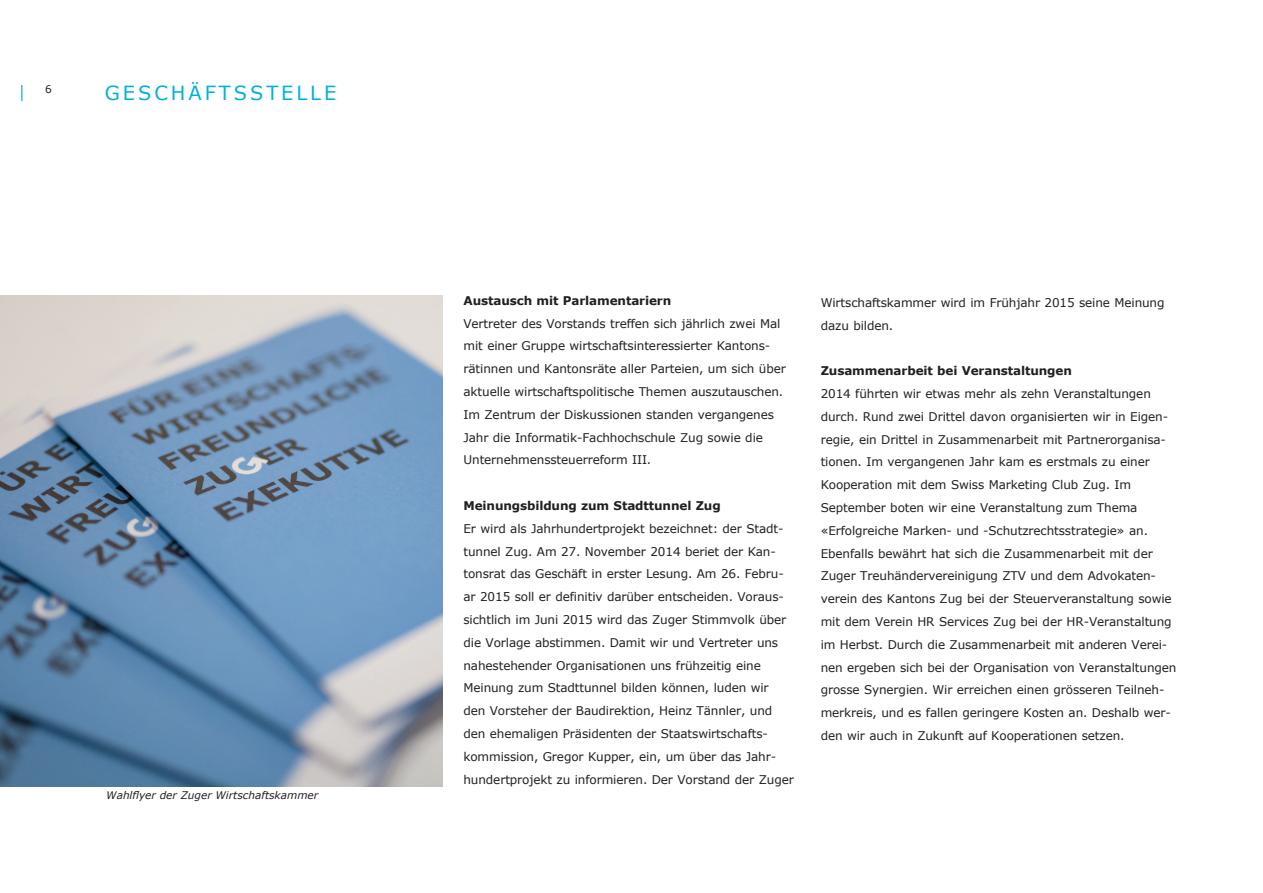
<style>
.page{position:relative;width:1263px;height:893px;background:#fff}
.page>*{position:absolute;margin:0;border:0;box-sizing:border-box;transform-origin:0 0}
.t1{font:19.5px "Verdana";letter-spacing:.15em;color:#00b1dc}
.t2{font:12px/22.8px "Verdana";letter-spacing:-.01em;color:#231f20}
.t3{font:700 12px "Verdana";letter-spacing:-.01em;color:#231f20}
.t4{font:italic 10.5px "Verdana";color:#231f20}
.t5{font:10.5px "Verdana";color:#231f20}
</style>
<div class="page">
<img style="left:0;top:296px;width:442px;height:491px">
<svg style="left:21px;top:85px;width:1px;height:16px"></svg>
<p class="t5" style="left:45px;top:83px;width:8px">6</p>
<h1 class="t1" style="left:105px;top:80px;width:233px">Geschäftsstelle</h1>
<p class="t4" style="left:106px;top:789px;width:213px">Wahlflyer der Zuger Wirtschaftskammer</p>
<p class="t3" style="left:463px;top:293px;width:209px">Austausch mit Parlamentariern</p>
<p class="t2" style="left:463px;top:311px;width:324px">Vertreter des Vorstands treffen sich jährlich zwei Mal mit einer Gruppe wirtschaftsinteressierter Kantons&shy;rätinnen und Kantonsräte aller Parteien, um sich über aktuelle wirtschaftspolitische Themen auszutauschen.<br>Im Zentrum der Diskussionen standen vergangenes Jahr die Informatik-Fachhochschule Zug sowie die Unternehmenssteuerreform III .</p>
<p class="t3" style="left:463px;top:498px;width:259px">Meinungsbildung zum Stadttunnel Zug</p>
<p class="t2" style="left:463px;top:517px;width:332px">Er wird als Jahrhundertprojekt bezeichnet: der Stadt&shy;tunnel Zug. Am 27. November 2014 beriet der Kan&shy;tonsrat das Geschäft in erster Lesung. Am 26. Febru&shy;ar 2015 soll er definitiv darüber entscheiden. Voraus&shy;sichtlich im Juni 2015 wird das Zuger Stimmvolk über die Vorlage abstimmen. Damit wir und Vertreter uns nahestehender Organisationen uns frühzeitig eine Meinung zum Stadttunnel bilden können, luden wir<br>den Vorsteher der Baudirektion, Heinz Tännler, und den ehemaligen Präsidenten der Staatswirtschafts&shy;kommission, Gregor Kupper, ein, um über das Jahr&shy;hundertprojekt zu informieren. Der Vorstand der Zuger</p>
<p class="t2" style="left:821px;top:291px;width:345px">Wirtschaftskammer wird im Frühjahr 2015 seine Meinung dazu bilden.</p>
<p class="t3" style="left:821px;top:363px;width:253px">Zusammenarbeit bei Veranstaltungen</p>
<p class="t2" style="left:821px;top:382px;width:349px">2014 führten wir etwas mehr als zehn Veranstaltungen durch. Rund zwei Drittel davon organisierten wir in Eigen&shy;regie, ein Drittel in Zusammenarbeit mit Partnerorganisa&shy;tionen. Im vergangenen Jahr kam es erstmals zu einer Kooperation mit dem Swiss Marketing Club Zug. Im September boten wir eine Veranstaltung zum Thema «Erfolgreiche Marken- und -Schutzrechtsstrategie» an.<br>Ebenfalls bewährt hat sich die Zusammenarbeit mit der Zuger Treuhändervereinigung ZTV</p>
<p class="t2" style="left:821px;top:564px;width:357px;text-indent:210px">und dem Advokaten&shy;verein des Kantons Zug bei der Steuerveranstaltung sowie mit dem Verein HR Services Zug bei der HR-Veranstaltung im Herbst. Durch die Zusammenarbeit mit anderen Verei&shy;nen ergeben sich bei der Organisation von Veranstaltungen grosse Synergien. Wir erreichen einen grösseren Teilneh&shy;merkreis, und es fallen geringere Kosten an. Deshalb wer&shy;den wir auch in Zukunft auf Kooperationen setzen.</p>
</div>
